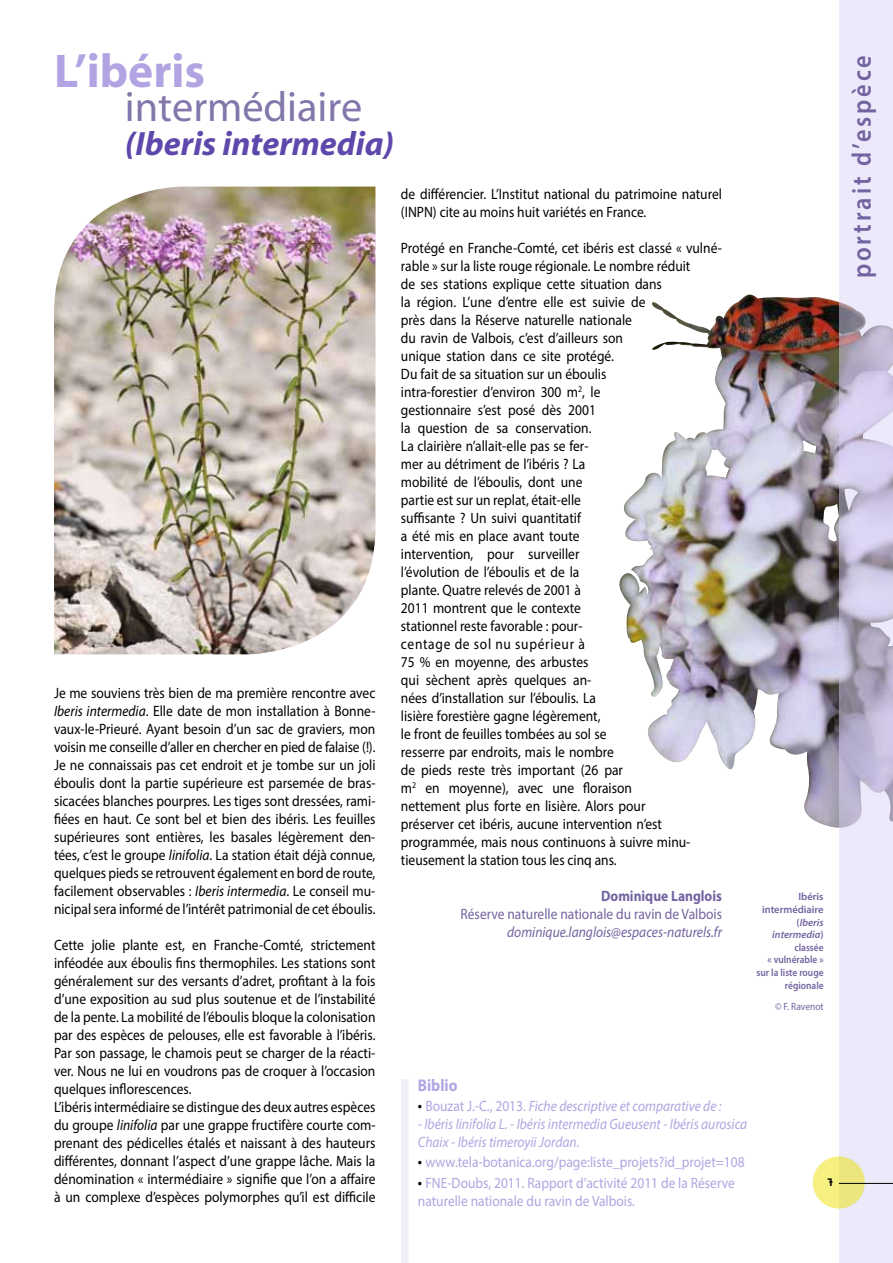
<style>
.page{position:relative;width:893px;height:1263px;background:#fff}
.page>*{position:absolute;margin:0;border:0;box-sizing:border-box;transform-origin:0 0}
.t1{font:700 47.55px "Myriad";color:#b2a4e2}
.t2{font:42.3px "Myriad";color:#8376ab}
.t3{font:italic 700 33.9px "Myriad";color:#5f48ac}
.t4{font:600 27px "Myriad Pro";letter-spacing:.12em;color:#7363a0;scale:.9 1}
.t5{font:18px "Minimum A Noir";color:#000}
.t6{font:700 16.95px "Myriad Pro";color:#b2a4e2;scale:.9 1}
.t7{font:15px/18px "Myriad Pro";color:#000;scale:.9 1}
.t8{font:15px/18.9px "Myriad Pro";color:#b2a4e2;scale:.9 1}
.t9{font:italic 15px/18px "Myriad Pro";color:#b2a4e2;scale:.9 1}
.t10{font:15px "Myriad Pro";color:#7363a0;scale:.9 1}
.t11{font:italic 15px "Myriad Pro";color:#7363a0;scale:.9 1}
.t12{font:700 15px "Myriad Pro";color:#7363a0;scale:.9 1}
.t13{font:600 10.5px/12.6px "Myriad Pro";color:#7363a0;text-align:right}
.t14{font:10.5px "Myriad Pro";color:#7363a0;scale:.9 1}
.s1{font-style:italic}
.s2{font-style:normal;font-size:16.95px;color:#000}
.s3{font-style:normal}
.s4{font-size:16.95px;color:#000}
</style>
<div class="page">
<div style="left:401px;top:1079px;width:7px;height:184px;background:#f1eefc"></div>
<img style="left:619px;top:299px;width:214px;height:528px">
<img style="left:54px;top:187px;width:321px;height:467px">
<svg style="left:839px;top:0;width:54px;height:1263px;background:#dad6ea"></svg>
<div style="left:813px;top:1156px;width:52px;height:52px;background:#f5f080;border-radius:50%"></div>
<hr style="left:839px;top:1183px;width:54px;height:1px;background:#000">
<h1 class="t1" style="left:54px;top:47px;width:153px">L’ibéris</h1>
<h2 class="t2" style="left:125px;top:86px;width:239px">intermédiaire</h2>
<h3 class="t3" style="left:125px;top:127px;width:271px">(Iberis intermedia)</h3>
<p class="t7" style="left:54px;top:683px;width:359px;text-align:justify">Je me souviens très bien de ma première rencontre avec <span class="s1">Iberis intermedia</span>. Elle date de mon installation à Bonne&shy;vaux-le-Prieuré. Ayant besoin d’un sac de graviers, mon voisin me conseille d’aller en chercher en pied de falaise (!).<br>Je ne connaissais pas cet endroit et je tombe sur un joli éboulis dont la partie supérieure est parsemée de bras&shy;sicacées blanches pourpres. Les tiges sont dressées, rami&shy;fiées en haut. Ce sont bel et bien des ibéris. Les feuilles supérieures sont entières, les basales légèrement den&shy;tées, c’est le groupe <span class="s1">linifolia</span>. La station était déjà connue, quelques pieds se retrouvent également en bord de route, facilement observables : <span class="s1">Iberis intermedia</span>. Le conseil mu&shy;nicipal sera informé de l’intérêt patrimonial de cet éboulis.</p>
<p class="t7" style="left:54px;top:935px;width:359px">Cette jolie plante est, en Franche-Comté, strictement inféodée aux éboulis fins thermophiles. Les stations sont généralement sur des versants d’adret, profitant à la fois d’une exposition au sud plus soutenue et de l’instabilité de la pente. La mobilité de l’éboulis bloque la colonisation par des espèces de pelouses, elle est favorable à l’ibéris.<br>Par son passage, le chamois peut se charger de la réacti&shy;ver. Nous ne lui en voudrons pas de croquer à l’occasion quelques inflorescences.<br>L’ibéris intermédiaire se distingue des deux autres espèces du groupe <span class="s1">linifolia</span> par une grappe fructifère courte com&shy;prenant des pédicelles étalés et naissant à des hauteurs différentes, donnant l’aspect d’une grappe lâche. Mais la dénomination « intermédiaire » signifie que l’on a affaire à un complexe d’espèces polymorphes qu’il est difficile</p>
<p class="t7" style="left:401px;top:185px;width:358px">de différencier. L’Institut national du patrimoine naturel (INPN) cite au moins huit variétés en France.</p>
<p class="t7" style="left:401px;top:239px;width:358px">Protégé en Franche-Comté, cet ibéris est classé « vulné&shy;rable » sur la liste rouge régionale. Le nombre réduit<br>de ses stations explique cette situation dans<br>la région. L’une d’entre elle est suivie de<br>près dans la Réserve naturelle nationale<br>du ravin de Valbois, c’est d’ailleurs son<br>unique station dans ce site protégé.<br>Du fait de sa situation sur un éboulis<br>intra-forestier d’environ 300 m<sup>2</sup>, le<br>gestionnaire s’est posé dès 2001<br>la question de sa conservation.<br>La clairière n’allait-elle pas se fer-<br>mer au détriment de l’ibéris ? La<br>mobilité de l’éboulis, dont une<br>partie est sur un replat, était-elle<br>suffisante ? Un suivi quantitatif<br>a été mis en place avant toute<br>intervention, pour surveiller<br>l’évolution de l’éboulis et de la<br>plante. Quatre relevés de 2001 à<br>2011 montrent que le contexte<br>stationnel reste favorable : pour-<br>centage de sol nu supérieur à<br>75 % en moyenne, des arbustes<br>qui sèchent après quelques an-<br>nées d’installation sur l’éboulis. La<br>lisière forestière gagne légèrement,<br>le front de feuilles tombées au sol se<br>resserre par endroits, mais le nombre<br>de pieds reste très important (26 par<br>m<sup>2</sup> en moyenne), avec une floraison<br>nettement plus forte en lisière. Alors pour<br>préserver cet ibéris, aucune intervention n’est programmée, mais nous continuons à suivre minu&shy;tieusement la station tous les cinq ans.</p>
<p class="t12" style="left:601px;top:886px;width:136px">Dominique Langlois</p>
<p class="t10" style="left:461px;top:905px;width:292px">Réserve naturelle nationale du ravin de Valbois</p>
<p class="t11" style="left:507px;top:923px;width:240px">dominique.langlois@espaces-naturels.fr</p>
<p class="t13" style="left:757px;top:890px;width:68px">Ibéris intermédiaire (<span class="s1">Iberis intermedia</span>) classée<br>« vulnérable » sur la liste rouge régionale</p>
<p class="t14" style="left:775px;top:999px;width:55px">© F. Ravenot</p>
<p class="t6" style="left:418px;top:1074px;width:45px">Biblio</p>
<p class="t9" style="left:418px;top:1097px;width:339px"><span class="s2">•</span> <span class="s3">Bouzat J.-C., 2013.</span> Fiche descriptive et comparative de :</p>
<p class="t9" style="left:418px;top:1115px;width:367px">- Ibéris linifolia L. - Ibéris intermedia Gueusent - Ibéris aurosica<br>Chaix - Ibéris timeroyii Jordan.</p>
<p class="t8" style="left:418px;top:1152px;width:364px"><span class="s4">•</span> www.tela-botanica.org/page:liste_projets?id_projet=108</p>
<p class="t8" style="left:418px;top:1173px;width:354px"><span class="s4">•</span> FNE-Doubs, 2011. Rapport d’activité 2011 de la Réserve naturelle nationale du ravin de Valbois.</p>
<p class="t5" style="left:828px;top:1172px;width:8px">7</p>
<h3 class="t4" style="left:844px;top:278px;width:250px;rotate:-90deg">portrait d’espèce</h3>
</div>
